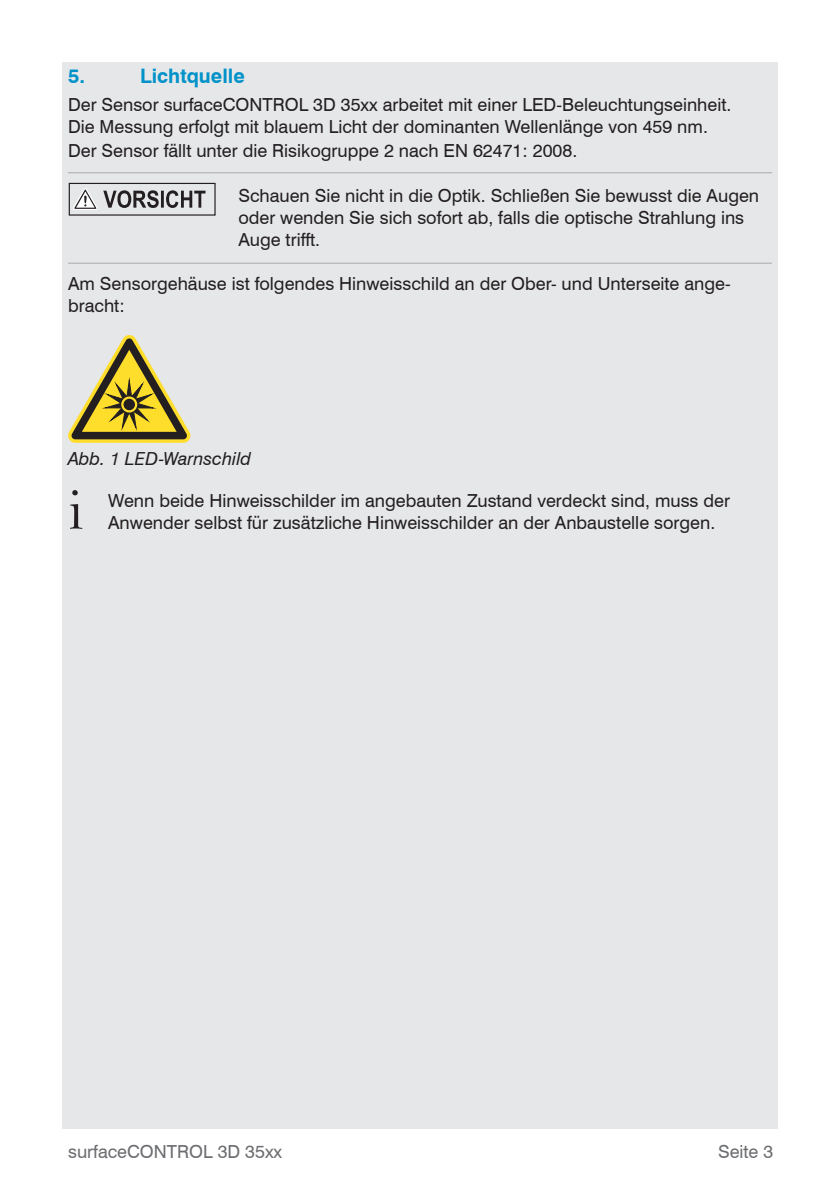
<style>
.page{position:relative;width:840px;height:1191px;background:#fff}
.page>*{position:absolute;margin:0;border:0;box-sizing:border-box;transform-origin:0 0}
.t1{font:58.6px "Bell";color:#231f20}
.t2{font:700 20px "Swiss 721 BT";color:#0092c8}
.t3{font:18px/22px "Swiss 721 BT";color:#231f20}
.t4{font:18px "Swiss 721 BT";color:#6c6d70}
.t5{font:italic 18px "Swiss 721 BT";color:#231f20}
</style>
<div class="page">
<div style="left:62px;top:62px;width:715px;height:1066px;background:#e6e7e9"></div>
<hr style="left:68px;top:172px;width:703px;height:1px;background:#a8a9ad">
<hr style="left:68px;top:263px;width:703px;height:1px;background:#a8a9ad">
<svg style="left:68px;top:335px;width:122px;height:108px"></svg>
<svg style="left:121px;top:396px;width:16px;height:17px"></svg>
<div style="left:121px;top:396px;width:17px;height:17px;border:1px solid #231f20;border-radius:50%"></div>
<div style="left:121px;top:396px;width:16px;height:16px;border:2px solid #ffdd2b;border-radius:50%"></div>
<div style="left:69px;top:183px;width:146px;height:33px;border:1px solid #231f20"></div>
<svg style="left:73px;top:188px;width:24px;height:22px"></svg>
<svg style="left:103px;top:190px;width:102px;height:18px"></svg>
<p class="t2" style="left:68px;top:64px;width:19px">5.</p>
<p class="t2" style="left:140px;top:64px;width:106px">Lichtquelle</p>
<p class="t3" style="left:68px;top:93px;width:664px">Der Sensor surfaceCONTROL 3D 35xx arbeitet mit einer LED-Beleuchtungseinheit.<br>Die Messung erfolgt mit blauem Licht der dominanten Wellenlänge von 459 nm.</p>
<p class="t3" style="left:68px;top:139px;width:510px">Der Sensor fällt unter die Risikogruppe 2 nach EN 62471: 2008.</p>
<p class="t3" style="left:238px;top:184px;width:522px">Schauen Sie nicht in die Optik. Schließen Sie bewusst die Augen oder wenden Sie sich sofort ab, falls die optische Strahlung ins<br>Auge trifft.</p>
<p class="t3" style="left:68px;top:273px;width:663px">Am Sensorgehäuse ist folgendes Hinweisschild an der Ober- und Unterseite ange&shy;bracht:</p>
<p class="t5" style="left:68px;top:447px;width:184px">Abb. 1 LED-Warnschild</p>
<h1 class="t1" style="left:68px;top:475px;width:17px">i</h1>
<p class="t3" style="left:108px;top:489px;width:623px">Wenn beide Hinweisschilder im angebauten Zustand verdeckt sind, muss der<br>Anwender selbst für zusätzliche Hinweisschilder an der Anbaustelle sorgen.</p>
<p class="t4" style="left:68px;top:1140px;width:215px">surfaceCONTROL 3D 35xx</p>
<p class="t4" style="left:717px;top:1140px;width:57px">Seite 3</p>
</div>
